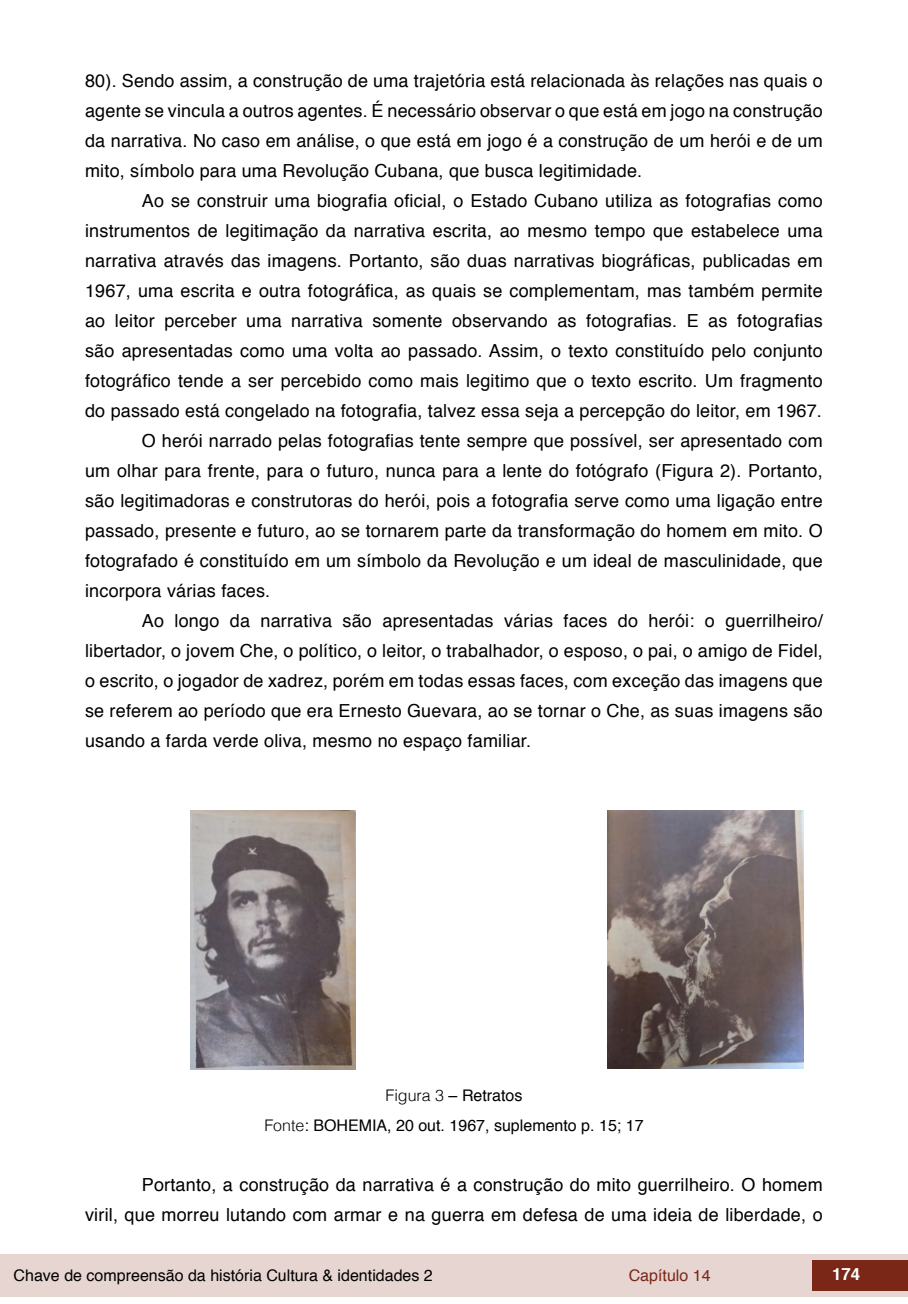
<style>
.page{position:relative;width:908px;height:1304px;background:#fff}
.page>*{position:absolute;margin:0;border:0;box-sizing:border-box;transform-origin:0 0}
.t1{font:18px/30px "Helvetica";letter-spacing:.01em;color:#000;text-align:justify}
.t2{font:700 16.8px "Helvetica";color:#fff}
.t3{font:16px/30.6px "Helvetica";color:#000;text-align:center}
.t4{font:16px "Helvetica";color:#7a2717}
.s1{font-weight:300}
</style>
<div class="page">
<div style="left:0;top:1254px;width:906px;height:43px;background:#e6d5d1"></div>
<div style="left:812px;top:1261px;width:95px;height:30px;background:#7a2717"></div>
<img style="left:190px;top:810px;width:165px;height:260px">
<img style="left:607px;top:810px;width:196px;height:259px">
<p class="t1" style="left:85px;top:66px;width:738px">80). Sendo assim, a construção de uma trajetória está relacionada às relações nas quais o agente se vincula a outros agentes. É necessário observar o que está em jogo na construção da narrativa. No caso em análise, o que está em jogo é a construção de um herói e de um mito, símbolo para uma Revolução Cubana, que busca legitimidade.</p>
<p class="t1" style="left:142px;top:186px;width:682px">Ao se construir uma biografia oficial, o Estado Cubano utiliza as fotografias como</p>
<p class="t1" style="left:85px;top:216px;width:738px">instrumentos de legitimação da narrativa escrita, ao mesmo tempo que estabelece uma</p>
<p class="t1" style="left:85px;top:246px;width:738px">narrativa através das imagens. Portanto, são duas narrativas biográficas, publicadas em</p>
<p class="t1" style="left:85px;top:276px;width:738px">1967, uma escrita e outra fotográfica, as quais se complementam, mas também permite</p>
<p class="t1" style="left:85px;top:306px;width:738px">ao leitor perceber uma narrativa somente observando as fotografias. E as fotografias</p>
<p class="t1" style="left:85px;top:336px;width:738px">são apresentadas como uma volta ao passado. Assim, o texto constituído pelo conjunto</p>
<p class="t1" style="left:85px;top:366px;width:738px">fotográfico tende a ser percebido como mais legitimo que o texto escrito. Um fragmento</p>
<p class="t1" style="left:85px;top:396px;width:738px">do passado está congelado na fotografia, talvez essa seja a percepção do leitor, em 1967.</p>
<p class="t1" style="left:142px;top:427px;width:682px">O herói narrado pelas fotografias tente sempre que possível, ser apresentado com</p>
<p class="t1" style="left:85px;top:457px;width:738px">um olhar para frente, para o futuro, nunca para a lente do fotógrafo (Figura 2). Portanto,</p>
<p class="t1" style="left:85px;top:487px;width:738px">são legitimadoras e construtoras do herói, pois a fotografia serve como uma ligação entre</p>
<p class="t1" style="left:85px;top:517px;width:738px">passado, presente e futuro, ao se tornarem parte da transformação do homem em mito. O</p>
<p class="t1" style="left:85px;top:547px;width:738px">fotografado é constituído em um símbolo da Revolução e um ideal de masculinidade, que</p>
<p class="t1" style="left:85px;top:577px;width:187px">incorpora várias faces.</p>
<p class="t1" style="left:142px;top:607px;width:682px">Ao longo da narrativa são apresentadas várias faces do herói: o guerrilheiro/</p>
<p class="t1" style="left:85px;top:637px;width:738px">libertador, o jovem Che, o político, o leitor, o trabalhador, o esposo, o pai, o amigo de Fidel,</p>
<p class="t1" style="left:85px;top:667px;width:738px">o escrito, o jogador de xadrez, porém em todas essas faces, com exceção das imagens que</p>
<p class="t1" style="left:85px;top:697px;width:738px">se referem ao período que era Ernesto Guevara, ao se tornar o Che, as suas imagens são</p>
<p class="t1" style="left:85px;top:727px;width:447px">usando a farda verde oliva, mesmo no espaço familiar.</p>
<p class="t3" style="left:264px;top:1080px;width:380px"><span class="s1">Figura 3</span> – Retratos<br><span class="s1">Fonte</span>: BOHEMIA, 20 out. 1967, suplemento p. 15; 17</p>
<p class="t1" style="left:85px;top:1170px;width:738px;text-align:right">Portanto, a construção da narrativa é a construção do mito guerrilheiro. O homem<br>viril, que morreu lutando com armar e na guerra em defesa de uma ideia de liberdade, o</p>
<p class="t3" style="left:14px;top:1260px;width:420px">Chave de compreensão da história Cultura &amp; identidades 2</p>
<p class="t4" style="left:628px;top:1263px;width:83px">Capítulo 14</p>
<p class="t2" style="left:831px;top:1261px;width:30px">174</p>
</div>
